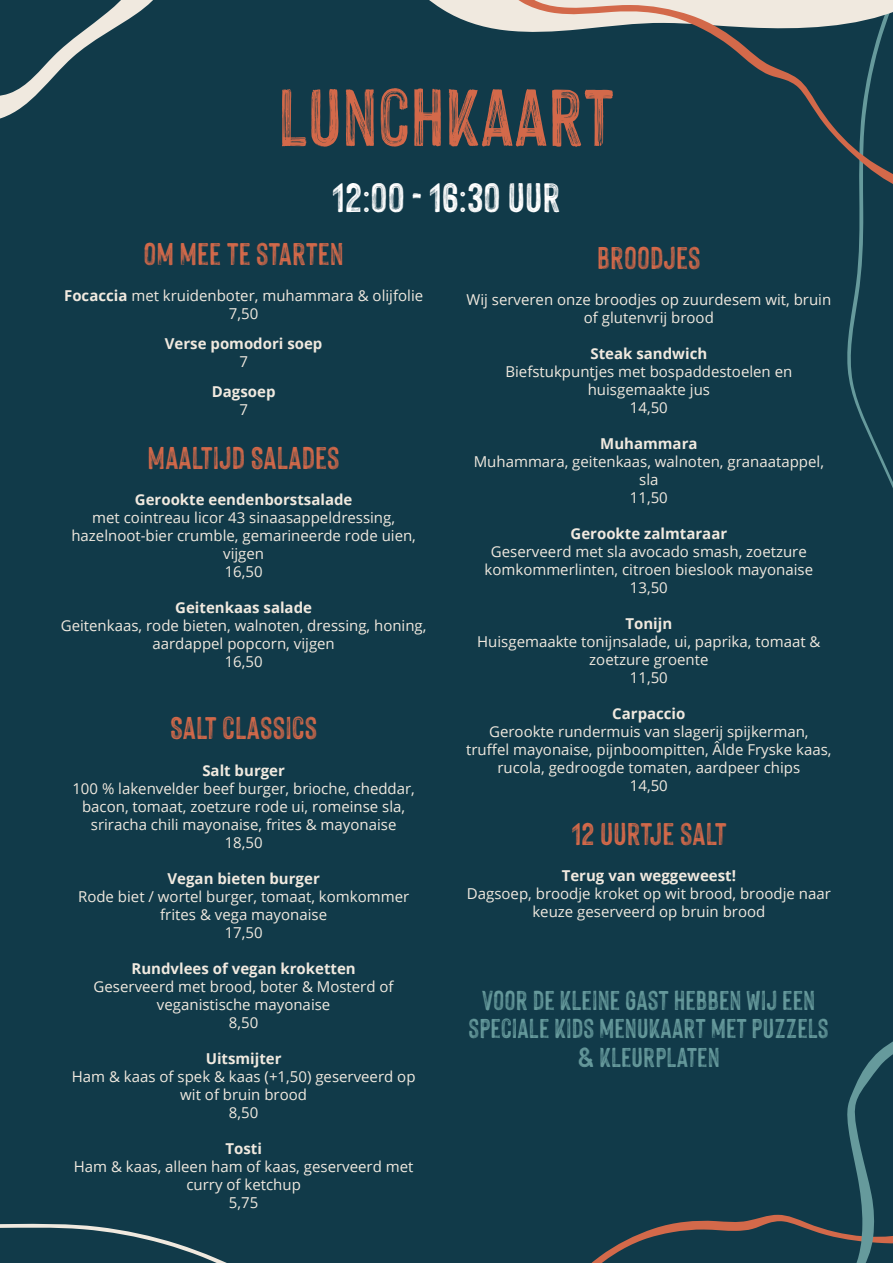
<style>
.page{position:relative;width:893px;height:1263px;background:#113a49}
.page>*{position:absolute;margin:0;border:0;box-sizing:border-box;transform-origin:0 0}
.t1{font:88.5px "Hackney Vector";color:#d3694a}
.t2{font:45px "Hackney Vector";color:#fff}
.t3{font:34.5px "Hackney Vector";color:#d3694a}
.t4{font:30px/28.5px "Hackney Vector";color:#669a9c;text-align:center}
.t5{font:15px/18px "Open Sans";color:#f0e9df;text-align:center}
.t6{font:700 15px "Open Sans";color:#f0e9df}
.s1{font-weight:700}
</style>
<div class="page">
<svg style="left:0;top:0;width:153px;height:119px"></svg>
<svg style="left:446px;top:0;width:447px;height:208px"></svg>
<svg style="left:0;top:1223px;width:227px;height:40px"></svg>
<svg style="left:591px;top:1041px;width:302px;height:222px"></svg>
<p class="t1" style="left:278px;top:69px;width:338px">LUNCHKAART</p>
<p class="t2" style="left:332px;top:173px;width:230px">12:00 - 16:30 UUR</p>
<p class="t3" style="left:144px;top:235px;width:202px">OM MEE TE STARTEN</p>
<p class="t5" style="left:64px;top:287px;width:361px"><span class="s1">Focaccia</span> met kruidenboter, muhammara &amp; olijfolie</p>
<p class="t5" style="left:229px;top:305px;width:31px">7,50</p>
<p class="t6" style="left:165px;top:333px;width:159px">Verse pomodori soep</p>
<p class="t5" style="left:239px;top:353px;width:10px">7</p>
<p class="t6" style="left:212px;top:381px;width:65px">Dagsoep</p>
<p class="t5" style="left:239px;top:401px;width:10px">7</p>
<p class="t3" style="left:148px;top:439px;width:194px">MAALTIJD SALADES</p>
<p class="t6" style="left:135px;top:489px;width:219px">Gerookte eendenborstsalade</p>
<p class="t5" style="left:71px;top:509px;width:346px">met cointreau licor 43 sinaasappeldressing, hazelnoot-bier crumble, gemarineerde rode uien, vijgen</p>
<p class="t5" style="left:225px;top:563px;width:39px">16,50</p>
<p class="t6" style="left:175px;top:597px;width:138px">Geitenkaas salade</p>
<p class="t5" style="left:61px;top:617px;width:367px">Geitenkaas, rode bieten, walnoten, dressing, honing, aardappel popcorn, vijgen</p>
<p class="t5" style="left:225px;top:653px;width:39px">16,50</p>
<p class="t3" style="left:170px;top:709px;width:149px">SALT CLASSICS</p>
<p class="t6" style="left:202px;top:759px;width:84px">Salt burger</p>
<p class="t5" style="left:72px;top:779px;width:344px">100 % lakenvelder beef burger, brioche, cheddar, bacon, tomaat, zoetzure rode ui, romeinse sla, sriracha chili mayonaise, frites &amp; mayonaise</p>
<p class="t5" style="left:225px;top:833px;width:39px">18,50</p>
<p class="t6" style="left:168px;top:867px;width:154px">Vegan bieten burger</p>
<p class="t5" style="left:78px;top:887px;width:333px">Rode biet / wortel burger, tomaat, komkommer</p>
<p class="t5" style="left:160px;top:905px;width:168px">frites &amp; vega mayonaise</p>
<p class="t5" style="left:225px;top:923px;width:39px">17,50</p>
<p class="t6" style="left:132px;top:957px;width:226px">Rundvlees of vegan kroketten</p>
<p class="t5" style="left:94px;top:977px;width:302px">Geserveerd met brood, boter &amp; Mosterd of veganistische mayonaise</p>
<p class="t5" style="left:229px;top:1013px;width:31px">8,50</p>
<p class="t6" style="left:206px;top:1047px;width:77px">Uitsmijter</p>
<p class="t5" style="left:72px;top:1067px;width:345px">Ham &amp; kaas of spek &amp; kaas (+1,50) geserveerd op wit of bruin brood</p>
<p class="t5" style="left:229px;top:1103px;width:31px">8,50</p>
<p class="t6" style="left:225px;top:1137px;width:38px">Tosti</p>
<p class="t5" style="left:74px;top:1157px;width:341px">Ham &amp; kaas, alleen ham of kaas, geserveerd met curry of ketchup</p>
<p class="t5" style="left:229px;top:1193px;width:31px">5,75</p>
<p class="t3" style="left:597px;top:239px;width:105px">BROODJES</p>
<p class="t5" style="left:466px;top:290px;width:366px">Wij serveren onze broodjes op zuurdesem wit, bruin of glutenvrij brood</p>
<p class="t6" style="left:590px;top:343px;width:118px">Steak sandwich</p>
<p class="t5" style="left:505px;top:362px;width:288px">Biefstukpuntjes met bospaddestoelen en huisgemaakte jus</p>
<p class="t5" style="left:630px;top:398px;width:39px">14,50</p>
<p class="t6" style="left:600px;top:433px;width:99px">Muhammara</p>
<p class="t5" style="left:474px;top:452px;width:352px">Muhammara, geitenkaas, walnoten, granaatappel, sla</p>
<p class="t5" style="left:630px;top:488px;width:39px">11,50</p>
<p class="t6" style="left:570px;top:523px;width:158px">Gerookte zalmtaraar</p>
<p class="t5" style="left:485px;top:542px;width:330px">Geserveerd met sla avocado smash, zoetzure komkommerlinten, citroen bieslook mayonaise</p>
<p class="t5" style="left:630px;top:578px;width:39px">13,50</p>
<p class="t6" style="left:625px;top:613px;width:48px">Tonijn</p>
<p class="t5" style="left:477px;top:632px;width:345px">Huisgemaakte tonijnsalade, ui, paprika, tomaat &amp; zoetzure groente</p>
<p class="t5" style="left:630px;top:668px;width:39px">11,50</p>
<p class="t6" style="left:612px;top:703px;width:75px">Carpaccio</p>
<p class="t5" style="left:466px;top:722px;width:367px">Gerookte rundermuis van slagerij spijkerman, truffel mayonaise, pijnboompitten, Âlde Fryske kaas, rucola, gedroogde tomaten, aardpeer chips</p>
<p class="t5" style="left:630px;top:776px;width:39px">14,50</p>
<p class="t3" style="left:571px;top:815px;width:157px">12 UURTJE SALT</p>
<p class="t6" style="left:562px;top:865px;width:176px">Terug van weggeweest!</p>
<p class="t5" style="left:467px;top:884px;width:365px">Dagsoep, broodje kroket op wit brood, broodje naar keuze geserveerd op bruin brood</p>
<p class="t4" style="left:468px;top:985px;width:362px">VOOR DE KLEINE GAST HEBBEN WIJ EEN<br>SPECIALE KIDS MENUKAART MET PUZZELS &amp; KLEURPLATEN</p>
</div>
